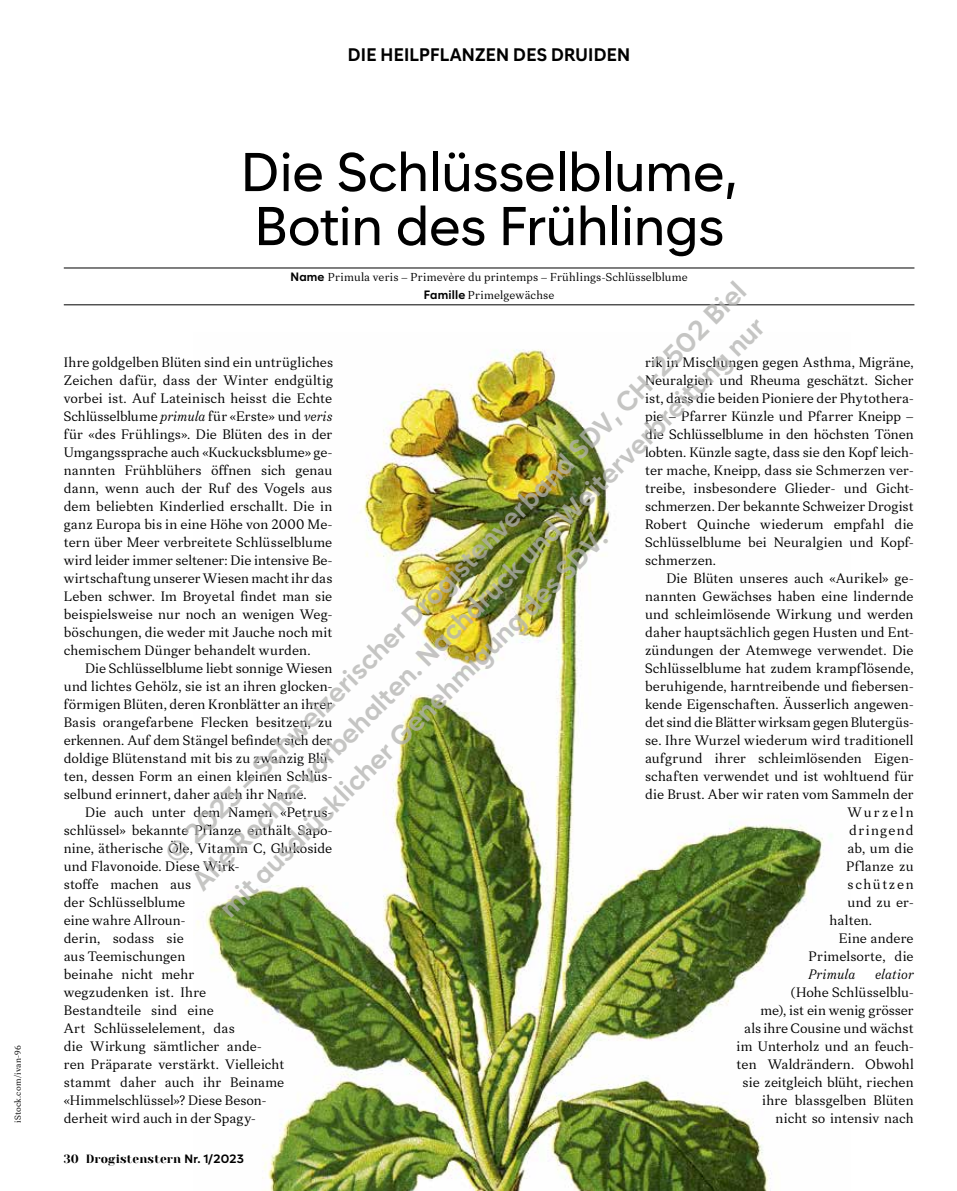
<style>
.page{position:relative;width:957px;height:1191px;background:#fff}
.page>*{position:absolute;margin:0;border:0;box-sizing:border-box;transform-origin:0 0}
.t1{font:500 54px/54px "Zabal";letter-spacing:-.005em;color:#000}
.t2{font:700 27px/38.2px "Zabal";color:rgb(178 178 176/.75)}
.t3{font:700 18px "Zabal";letter-spacing:.01em;color:#000}
.t4{font:14.25px/18px "Leyendo";color:#000;text-align:justify}
.t5{font:italic 14.25px "Leyendo";letter-spacing:.01em;color:#000}
.t6{font:14.25px "Leyendo";letter-spacing:.085em;color:#000}
.t7{font:14.25px "Leyendo";letter-spacing:.11em;color:#000}
.t8{font:14.25px "Leyendo";letter-spacing:.155em;color:#000}
.t9{font:12px/18px "Leyendo";letter-spacing:.015em;color:#000;text-align:center}
.t10{font:12px "Yeseva One";letter-spacing:.02em;color:#000}
.t11{font:9px "Leyendo";letter-spacing:.02em;color:#000}
.s1{font-family:"Zabal";font-weight:700}
.s2{font-style:italic}
</style>
<div class="page">
<img style="left:197px;top:349px;width:627px;height:842px">
<hr style="left:64px;top:268px;width:850px;height:1px;background:#000">
<hr style="left:64px;top:304px;width:850px;height:1px;background:#000">
<p class="t11" style="left:13px;top:1123px;width:79px;rotate:-90deg">iStock.com/ivan-96</p>
<p class="t3" style="left:348px;top:43px;width:284px">DIE HEILPFLANZEN DES DRUIDEN</p>
<h1 class="t1" style="left:241px;top:145px;width:498px">Die Schlüsselblume,<br>Botin des Frühlings</h1>
<p class="t9" style="left:290px;top:268px;width:399px"><span class="s1">Name</span> Primula veris – Primevère du printemps – Frühlings-Schlüsselblume<br><span class="s1">Famille</span> Primelgewächse</p>
<h2 class="t2" style="left:156px;top:844px;width:810px;rotate:-45deg">© 2023 – Schweizerischer Drogistenverband SDV, CH-2502 Biel<br>Alle Rechte vorbehalten. Nachdruck und Weiterverbreitung nur mit ausdrücklicher Genehmigung des SDV.</h2>
<p class="t4" style="left:645px;top:352px;width:270px">rik in Mischungen gegen Asthma, Migräne, Neuralgien und Rheuma geschätzt. Sicher ist, dass die beiden Pioniere der Phytothera&shy;pie – Pfarrer Künzle und Pfarrer Kneipp – die Schlüsselblume in den höchsten Tönen lobten. Künzle sagte, dass sie den Kopf leich&shy;ter mache, Kneipp, dass sie Schmerzen ver&shy;treibe, insbesondere Glieder- und Gicht&shy;schmerzen. Der bekannte Schweizer Drogist Robert Quinche wiederum empfahl die Schlüsselblume bei Neuralgien und Kopf&shy;schmerzen.</p>
<p class="t4" style="left:666px;top:568px;width:249px">Die Blüten unseres auch «Aurikel» ge-</p>
<p class="t4" style="left:645px;top:586px;width:270px">nannten Gewächses haben eine lindernde</p>
<p class="t4" style="left:645px;top:604px;width:270px">und schleimlösende Wirkung und werden</p>
<p class="t4" style="left:645px;top:622px;width:270px">daher hauptsächlich gegen Husten und Ent-</p>
<p class="t4" style="left:645px;top:640px;width:270px">zündungen der Atemwege verwendet. Die</p>
<p class="t4" style="left:645px;top:658px;width:270px">Schlüsselblume hat zudem krampf lösende,</p>
<p class="t4" style="left:645px;top:676px;width:270px">beruhigende, harntreibende und fiebersen-</p>
<p class="t4" style="left:645px;top:694px;width:270px">kende Eigenschaften. Äusserlich angewen-</p>
<p class="t4" style="left:645px;top:712px;width:270px">det sind die Blätter wirksam gegen Blutergüs-</p>
<p class="t4" style="left:645px;top:730px;width:270px">se. Ihre Wurzel wiederum wird traditionell</p>
<p class="t4" style="left:645px;top:748px;width:270px">aufgrund ihrer schleimlösenden Eigen-</p>
<p class="t4" style="left:645px;top:766px;width:270px">schaften verwendet und ist wohltuend für</p>
<p class="t4" style="left:645px;top:784px;width:270px">die Brust. Aber wir raten vom Sammeln der</p>
<p class="t8" style="left:847px;top:803px;width:68px">Wurzeln</p>
<p class="t6" style="left:849px;top:821px;width:66px">dringend</p>
<p class="t4" style="left:847px;top:838px;width:68px">ab, um die</p>
<p class="t4" style="left:846px;top:856px;width:69px">Pflanze zu</p>
<p class="t7" style="left:847px;top:875px;width:68px">schützen</p>
<p class="t4" style="left:847px;top:892px;width:67px">und zu er-</p>
<p class="t4" style="left:829px;top:910px;width:44px">halten.</p>
<p class="t4" style="left:839px;top:928px;width:76px">Eine andere</p>
<p class="t4" style="left:808px;top:946px;width:106px">Primelsorte, die</p>
<p class="t5" style="left:808px;top:965px;width:48px">Primula</p>
<p class="t5" style="left:875px;top:965px;width:40px">elatior</p>
<p class="t4" style="left:736px;top:982px;width:179px;text-align:right">(Hohe Schlüsselblu-<br>me), ist ein wenig grösser<br>als ihre Cousine und wächst im Unterholz und an feuch&shy;ten Waldrändern. Obwohl sie zeitgleich blüht, riechen ihre blassgelben Blüten nicht so intensiv nach</p>
<p class="t4" style="left:64px;top:352px;width:271px">Ihre goldgelben Blüten sind ein untrügliches Zeichen dafür, dass der Winter endgültig vorbei ist. Auf Lateinisch heisst die Echte Schlüsselblume <span class="s2">primula</span> für «Erste» und <span class="s2">veris </span>für «des Frühlings». Die Blüten des in der Umgangssprache auch «Kuckucksblume» ge&shy;nannten Frühblühers öffnen sich genau dann, wenn auch der Ruf des Vogels aus dem beliebten Kinderlied erschallt. Die in ganz Europa bis in eine Höhe von 2000 Me&shy;tern über Meer verbreitete Schlüsselblume wird leider immer seltener: Die intensive Be&shy;wirtschaftung unserer Wiesen macht ihr das Leben schwer. Im Broyetal findet man sie beispielsweise nur noch an wenigen Weg&shy;böschungen, die weder mit Jauche noch mit chemischem Dünger behandelt wurden.</p>
<p class="t4" style="left:64px;top:658px;width:270px;text-indent:21px">Die Schlüsselblume liebt sonnige Wiesen und lichtes Gehölz, sie ist an ihren glocken&shy;förmigen Blüten, deren Kronblätter an ihrer Basis orangefarbene Flecken besitzen, zu erkennen. Auf dem Stängel befindet sich der doldige Blütenstand mit bis zu zwanzig Blü&shy;ten, dessen Form an einen kleinen Schlüs&shy;selbund erinnert, daher auch ihr Name.</p>
<p class="t4" style="left:64px;top:802px;width:270px;text-align:left;text-indent:21px">Die auch unter dem Namen «Petrus&shy;schlüssel» bekannte Pflanze enthält Sapo&shy;nine, ätherische Öle, Vitamin C, Glukoside und Flavonoide. Diese Wirk-<br>stoffe machen aus<br>der Schlüsselblume<br>eine wahre Allroun-<br>derin, sodass sie<br>aus Teemischungen<br>beinahe nicht mehr<br>wegzudenken ist. Ihre<br>Bestandteile sind eine<br>Art Schlüsselelement, das<br>die Wirkung sämtlicher ande-<br>ren Präparate verstärkt. Vielleicht stammt daher auch ihr Beiname «Himmelschlüssel»? Diese Beson-<br>derheit wird auch in der Spagy-</p>
<p class="t10" style="left:64px;top:1152px;width:182px">30 Drogistenstern <span class="s1">Nr. 1/2023</span></p>
</div>
